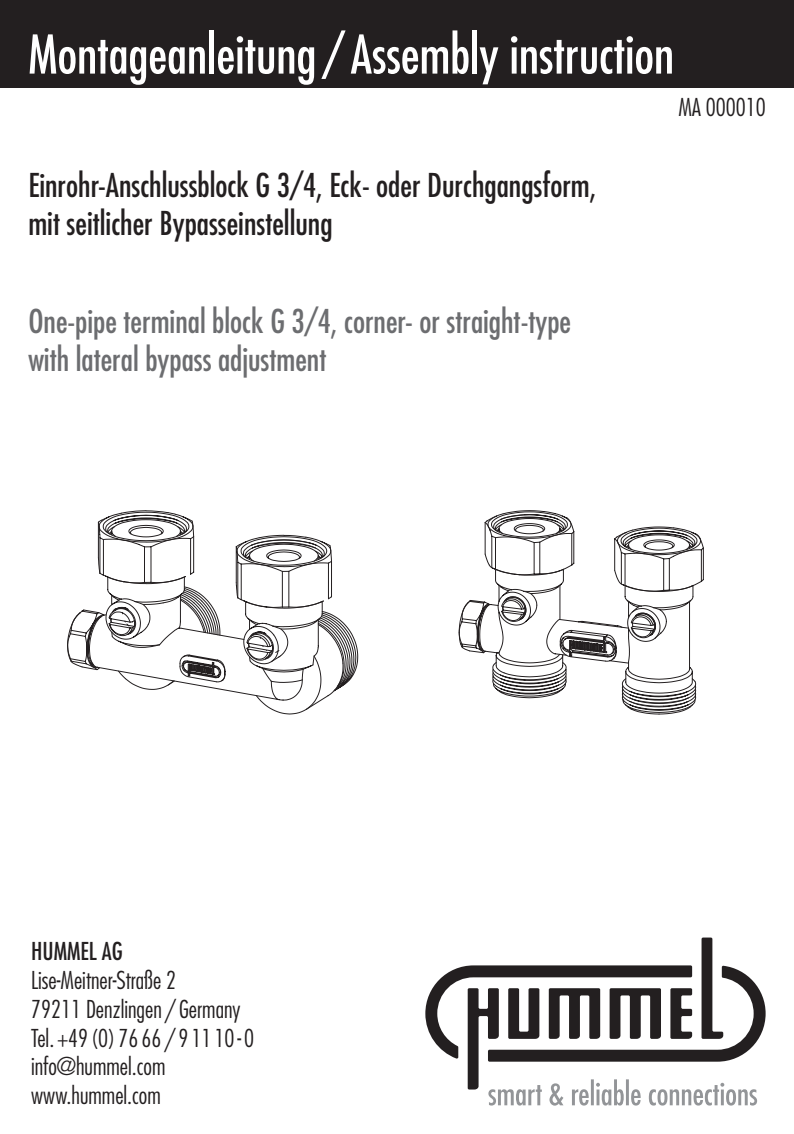
<style>
.page{position:relative;width:794px;height:1134px;background:#fff}
.page>*{position:absolute;margin:0;border:0;box-sizing:border-box;transform-origin:0 0}
.t1{font:condensed 52px "Futura Std";color:#fff}
.t2{font:condensed 32px/38.4px "Futura Std";color:#231f20}
.t3{font:condensed 32px/38.4px "Futura Std";color:#6c6d70}
.t4{font:300 condensed 24px/28.8px "Futura Std";color:#231f20}
.t5{font:condensed 24px "Futura Std";color:#231f20}
</style>
<div class="page">
<div style="left:0;top:0;width:794px;height:88px;background:#231f20"></div>
<svg style="left:67px;top:510px;width:291px;height:204px"></svg>
<svg style="left:459px;top:510px;width:245px;height:204px"></svg>
<svg style="left:425px;top:937px;width:340px;height:152px"></svg>
<svg style="left:488px;top:1079px;width:269px;height:27px"></svg>
<h1 class="t1" style="left:28px;top:30px;width:647px">Montageanleitung / Assembly instruction</h1>
<h2 class="t2" style="left:28px;top:167px;width:569px">Einrohr-Anschlussblock G 3/4, Eck- oder Durchgangsform, mit seitlicher Bypasseinstellung</h2>
<h2 class="t3" style="left:28px;top:303px;width:544px">One-pipe terminal block G 3/4, corner- or straight-type with lateral bypass adjustment</h2>
<p class="t4" style="left:678px;top:95px;width:89px">MA 000010</p>
<p class="t5" style="left:31px;top:940px;width:93px">HUMMEL AG</p>
<p class="t4" style="left:31px;top:967px;width:224px">Lise-Meitner-Straße 2<br>79211 Denzlingen / Germany<br>Tel. +49 (0) 76 66 / 9 11 10 - 0 info@hummel.com www.hummel.com</p>
</div>
